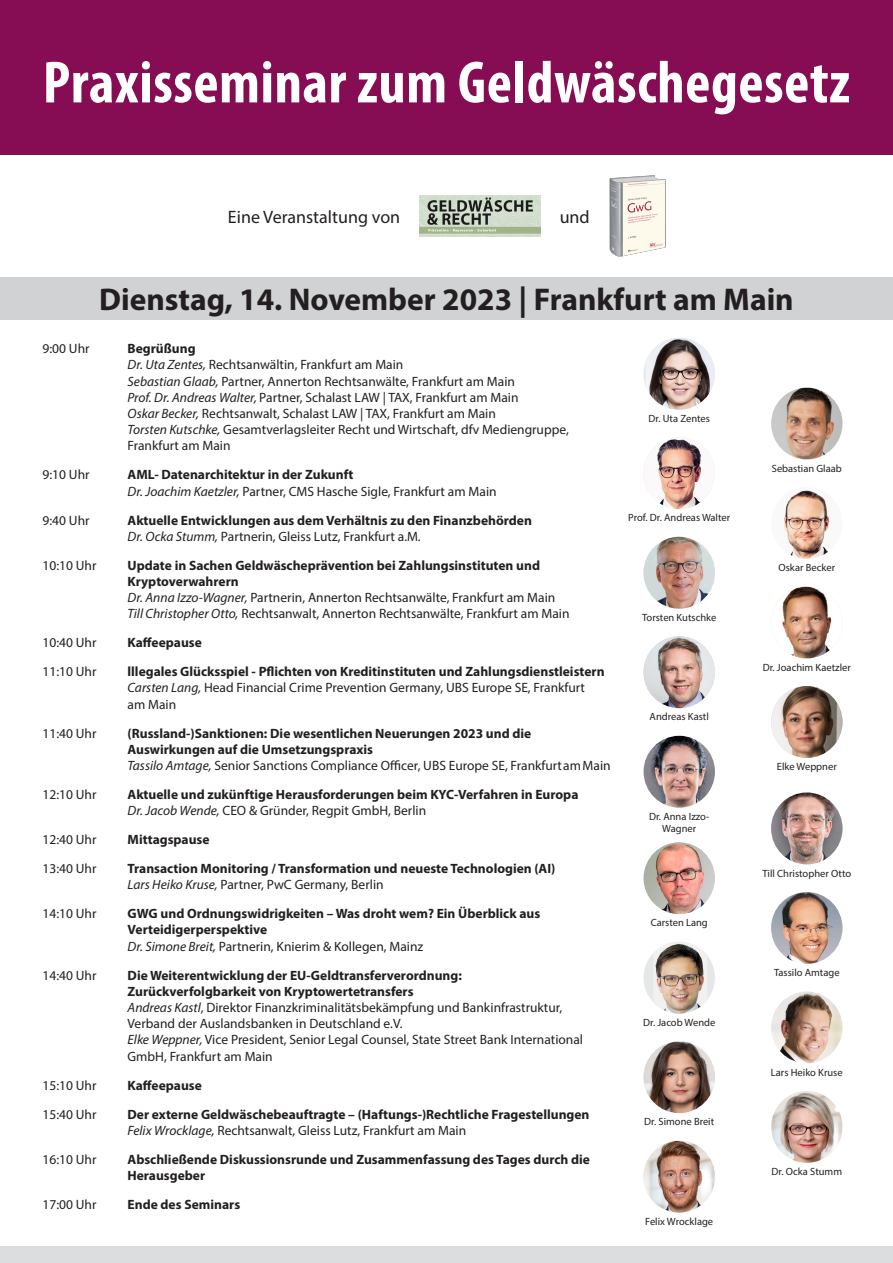
<style>
.page{position:relative;width:893px;height:1263px;background:#fff}
.page>*{position:absolute;margin:0;border:0;box-sizing:border-box;transform-origin:0 0}
.t1{font:700 condensed 60px "Myriad Pro";letter-spacing:.01em;color:#fff}
.Absatzformat_1{font:700 31.5px "Myriad Pro";color:#231f20}
.Absatzformat_1-2{font:18px "Myriad Pro";color:#231f20}
.redner{font:13.5px/16.2px "Myriad Pro";color:#231f20}
.zeit{font:700 13.5px/16.2px "Myriad Pro";color:#231f20}
.zeit-2{font:13.5px "Myriad Pro";color:#231f20}
.bu{font:10.5px/12.6px "Myriad Pro";color:#231f20;text-align:center}
.s1{font-style:italic}
</style>
<div class="page">
<div style="left:0;top:1247px;width:893px;height:16px;background:#dcdddf"></div>
<div style="left:0;top:0;width:893px;height:155px;background:#860d53"></div>
<div style="left:0;top:277px;width:893px;height:43px;background:#d1d2d4"></div>
<img style="left:771px;top:388px;width:71px;height:71px;border-radius:36px">
<img style="left:646px;top:338px;width:69px;height:72px">
<img style="left:771px;top:586px;width:71px;height:72px;border-radius:36px">
<img style="left:643px;top:537px;width:72px;height:72px;border-radius:36px">
<img style="left:643px;top:736px;width:72px;height:72px;border-radius:36px">
<img style="left:643px;top:842px;width:72px;height:72px;border-radius:36px">
<img style="left:771px;top:792px;width:71px;height:72px;border-radius:36px">
<img style="left:643px;top:1141px;width:72px;height:71px;border-radius:36px">
<img style="left:771px;top:892px;width:71px;height:72px;border-radius:36px">
<div style="left:643px;top:942px;width:72px;height:71px;background:#e6e7e9;border-radius:50%"></div>
<img style="left:653px;top:942px;width:54px;height:71px">
<img style="left:771px;top:1091px;width:71px;height:72px;border-radius:36px">
<img style="left:771px;top:991px;width:71px;height:72px;border-radius:36px">
<img style="left:643px;top:1041px;width:72px;height:72px;border-radius:36px">
<img style="left:771px;top:686px;width:71px;height:72px;border-radius:36px">
<img style="left:643px;top:636px;width:72px;height:72px;border-radius:36px">
<img style="left:609px;top:175px;width:56px;height:82px">
<img style="left:420px;top:195px;width:120px;height:41px">
<img style="left:771px;top:487px;width:71px;height:72px;border-radius:36px">
<img style="left:643px;top:437px;width:72px;height:72px;border-radius:36px">
<p class="t1" style="left:43px;top:45px;width:809px">Praxisseminar zum Geldwäschegesetz</p>
<p class="Absatzformat_1-2" style="left:228px;top:205px;width:174px">Eine Veranstaltung von</p>
<p class="Absatzformat_1-2" style="left:560px;top:205px;width:32px">und</p>
<p class="Absatzformat_1" style="left:99px;top:279px;width:696px">Dienstag, 14. November 2023 | Frankfurt am Main</p>
<p class="zeit-2" style="left:43px;top:340px;width:49px">9:00 Uhr</p>
<p class="zeit" style="left:128px;top:340px;width:69px">Begrüßung</p>
<p class="redner" style="left:128px;top:357px;width:277px"><span class="s1">Dr. Uta Zentes,</span> Rechtsanwältin, Frankfurt am Main</p>
<p class="redner" style="left:128px;top:373px;width:389px"><span class="s1">Sebastian Glaab,</span> Partner, Annerton Rechtsanwälte, Frankfurt am Main</p>
<p class="redner" style="left:128px;top:389px;width:392px"><span class="s1">Prof. Dr. Andreas Walter,</span> Partner, Schalast LAW | TAX, Frankfurt am Main</p>
<p class="redner" style="left:128px;top:405px;width:370px"><span class="s1">Oskar Becker,</span> Rechtsanwalt, Schalast LAW | TAX, Frankfurt am Main</p>
<p class="redner" style="left:128px;top:421px;width:443px"><span class="s1">Torsten Kutschke,</span> Gesamtverlagsleiter Recht und Wirtschaft, dfv Mediengruppe,<br>Frankfurt am Main</p>
<p class="zeit-2" style="left:43px;top:467px;width:49px">9:10 Uhr</p>
<p class="zeit" style="left:128px;top:466px;width:227px">AML- Datenarchitektur in der Zukunft</p>
<p class="redner" style="left:128px;top:483px;width:371px"><span class="s1">Dr. Joachim Kaetzler,</span> Partner, CMS Hasche Sigle, Frankfurt am Main</p>
<p class="zeit-2" style="left:43px;top:512px;width:49px">9:40 Uhr</p>
<p class="zeit" style="left:128px;top:511px;width:406px">Aktuelle Entwicklungen aus dem Verhältnis zu den Finanzbehörden</p>
<p class="redner" style="left:128px;top:528px;width:295px"><span class="s1">Dr. Ocka Stumm,</span> Partnerin, Gleiss Lutz, Frankfurt a.M.</p>
<p class="zeit-2" style="left:43px;top:557px;width:55px">10:10 Uhr</p>
<p class="zeit" style="left:128px;top:557px;width:414px">Update in Sachen Geldwäscheprävention bei Zahlungsinstituten und<br>Kryptoverwahrern</p>
<p class="redner" style="left:128px;top:589px;width:429px"><span class="s1">Dr. Anna Izzo-Wagner,</span> Partnerin, Annerton Rechtsanwälte, Frankfurt am Main</p>
<p class="redner" style="left:128px;top:605px;width:443px"><span class="s1">Till Christopher Otto,</span> Rechtsanwalt, Annerton Rechtsanwälte, Frankfurt am Main</p>
<p class="zeit-2" style="left:43px;top:634px;width:55px">10:40 Uhr</p>
<p class="zeit" style="left:128px;top:634px;width:76px">Kaffeepause</p>
<p class="zeit-2" style="left:43px;top:663px;width:55px">11:10 Uhr</p>
<p class="zeit" style="left:128px;top:663px;width:478px">lllegales Glücksspiel - Pflichten von Kreditinstituten und Zahlungsdienstleistern</p>
<p class="redner" style="left:128px;top:680px;width:459px"><span class="s1">Carsten Lang,</span> Head Financial Crime Prevention Germany, UBS Europe SE, Frankfurt am Main</p>
<p class="zeit-2" style="left:43px;top:725px;width:55px">11:40 Uhr</p>
<p class="zeit" style="left:128px;top:724px;width:405px">(Russland-)Sanktionen: Die wesentlichen Neuerungen 2023 und die<br>Auswirkungen auf die Umsetzungspraxis</p>
<p class="redner" style="left:128px;top:757px;width:485px"><span class="s1">Tassilo Amtage,</span> Senior Sanctions Compliance Officer, UBS Europe SE, Frankfurt am Main</p>
<p class="zeit-2" style="left:43px;top:786px;width:55px">12:10 Uhr</p>
<p class="zeit" style="left:128px;top:786px;width:452px">Aktuelle und zukünftige Herausforderungen beim KYC-Verfahren in Europa</p>
<p class="redner" style="left:128px;top:802px;width:300px"><span class="s1">Dr. Jacob Wende,</span> CEO &amp; Gründer, Regpit GmbH, Berlin</p>
<p class="zeit-2" style="left:43px;top:831px;width:55px">12:40 Uhr</p>
<p class="zeit" style="left:128px;top:831px;width:84px">Mittagspause</p>
<p class="zeit-2" style="left:43px;top:860px;width:55px">13:40 Uhr</p>
<p class="zeit" style="left:128px;top:860px;width:429px">Transaction Monitoring / Transformation und neueste Technologien (AI)</p>
<p class="redner" style="left:128px;top:876px;width:258px"><span class="s1">Lars Heiko Kruse,</span> Partner, PwC Germany, Berlin</p>
<p class="zeit-2" style="left:43px;top:905px;width:55px">14:10 Uhr</p>
<p class="zeit" style="left:128px;top:905px;width:414px">GWG und Ordnungswidrigkeiten – Was droht wem? Ein Überblick aus<br>Verteidigerperspektive</p>
<p class="redner" style="left:128px;top:938px;width:297px"><span class="s1">Dr. Simone Breit,</span> Partnerin, Knierim &amp; Kollegen, Mainz</p>
<p class="zeit-2" style="left:43px;top:967px;width:55px">14:40 Uhr</p>
<p class="zeit" style="left:128px;top:966px;width:336px">Die Weiterentwicklung der EU-Geldtransferverordnung:<br>Zurückverfolgbarkeit von Kryptowertetransfers</p>
<p class="redner" style="left:128px;top:999px;width:436px"><span class="s1">Andreas Kastl</span>, Direktor Finanzkriminalitätsbekämpfung und Bankinfrastruktur,<br>Verband der Auslandsbanken in Deutschland e.V.</p>
<p class="redner" style="left:128px;top:1031px;width:457px"><span class="s1">Elke Weppner,</span> Vice President, Senior Legal Counsel, State Street Bank International<br>GmbH, Frankfurt am Main</p>
<p class="zeit-2" style="left:43px;top:1077px;width:55px">15:10 Uhr</p>
<p class="zeit" style="left:128px;top:1076px;width:76px">Kaffeepause</p>
<p class="zeit-2" style="left:43px;top:1106px;width:55px">15:40 Uhr</p>
<p class="zeit" style="left:128px;top:1105px;width:463px">Der externe Geldwäschebeauftragte – (Haftungs-)Rechtliche Fragestellungen</p>
<p class="redner" style="left:128px;top:1122px;width:340px"><span class="s1">Felix Wrocklage,</span> Rechtsanwalt, Gleiss Lutz, Frankfurt am Main</p>
<p class="zeit-2" style="left:43px;top:1151px;width:55px">16:10 Uhr</p>
<p class="zeit" style="left:128px;top:1151px;width:464px">Abschließende Diskussionsrunde und Zusammenfassung des Tages durch die<br>Herausgeber</p>
<p class="zeit-2" style="left:43px;top:1196px;width:55px">17:00 Uhr</p>
<p class="zeit" style="left:128px;top:1196px;width:114px">Ende des Seminars</p>
<p class="bu" style="left:648px;top:412px;width:63px">Dr. Uta Zentes</p>
<p class="bu" style="left:628px;top:511px;width:103px">Prof. Dr. Andreas Walter</p>
<p class="bu" style="left:642px;top:611px;width:76px">Torsten Kutschke</p>
<p class="bu" style="left:650px;top:710px;width:61px">Andreas Kastl</p>
<p class="bu" style="left:649px;top:810px;width:62px">Dr. Anna Izzo-<br>Wagner</p>
<p class="bu" style="left:651px;top:916px;width:59px">Carsten Lang</p>
<p class="bu" style="left:643px;top:1016px;width:74px">Dr. Jacob Wende</p>
<p class="bu" style="left:644px;top:1115px;width:71px">Dr. Simone Breit</p>
<p class="bu" style="left:645px;top:1215px;width:69px">Felix Wrocklage</p>
<p class="bu" style="left:772px;top:462px;width:72px">Sebastian Glaab</p>
<p class="bu" style="left:778px;top:561px;width:58px">Oskar Becker</p>
<p class="bu" style="left:763px;top:661px;width:90px">Dr. Joachim Kaetzler</p>
<p class="bu" style="left:777px;top:760px;width:61px">Elke Weppner</p>
<p class="bu" style="left:762px;top:866px;width:90px">Till Christopher Otto</p>
<p class="bu" style="left:774px;top:966px;width:67px">Tassilo Amtage</p>
<p class="bu" style="left:771px;top:1065px;width:73px">Lars Heiko Kruse</p>
<p class="bu" style="left:771px;top:1165px;width:72px">Dr. Ocka Stumm</p>
</div>
